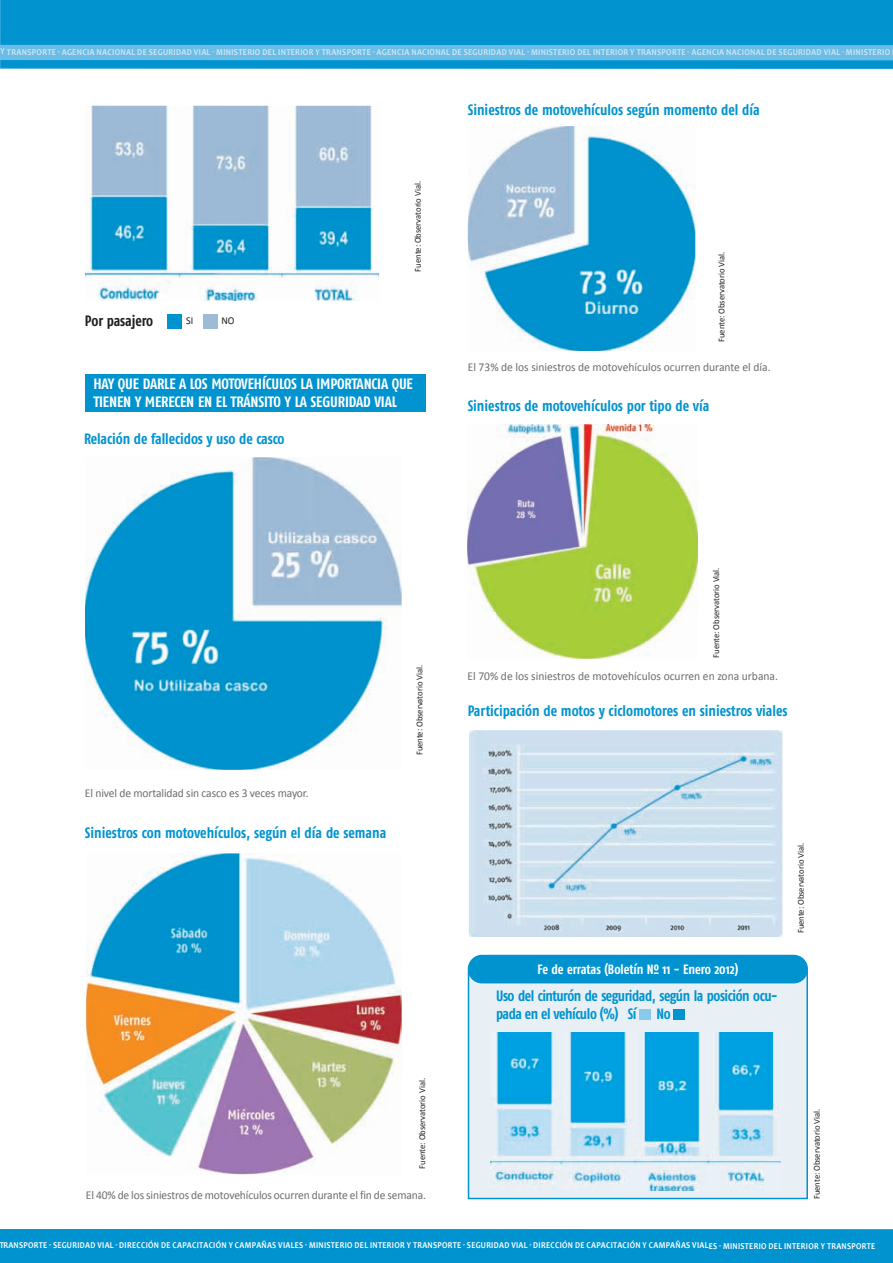
<style>
.page{position:relative;width:893px;height:1263px;background:#fff}
.page>*{position:absolute;margin:0;border:0;box-sizing:border-box;transform-origin:0 0}
.t1{font:700 15px "Fago Co";letter-spacing:-.005em;color:#0093d0;scale:.96 1}
.t2{font:700 15px/18px "Fago Co";letter-spacing:-.01em;color:#fff}
.t3{font:700 15px/18px "Fago Co";letter-spacing:-.03em;color:#0093d0;scale:.95 1}
.t4{font:700 15px "Fago Co";letter-spacing:-.01em;color:#231f20;scale:.96 1}
.t5{font:700 15px "Fago Co";letter-spacing:-.005em;color:#0093d0;scale:.95 1}
.t6{font:700 13.5px "Fago Co";color:#fff;scale:.95 1}
.t7{font:12px "Calibri";letter-spacing:-.01em;color:#6c6d70;scale:.96 1}
.t8{font:10.5px "Calibri";color:#231f20;scale:.96 1}
.t9{font:700 9px "Candara";letter-spacing:.04em;color:#fff;scale:.87 1}
.t10{font:700 9px "Candara";letter-spacing:.04em;color:#cee7f6;scale:.88 1}
.t11{font:9px "Calibri";letter-spacing:-.005em;color:#231f20;scale:.96 1}
</style>
<div class="page">
<div style="left:85px;top:374px;width:340px;height:37px;background:#0093d0"></div>
<img style="left:468px;top:424px;width:230px;height:234px">
<img style="left:86px;top:853px;width:316px;height:321px">
<div style="left:0;top:0;width:893px;height:69px;background:#0093d0"></div>
<svg style="left:0;top:44px;width:893px;height:16px;background:#64bae3"></svg>
<div style="left:203px;top:314px;width:14px;height:15px;background:#9dbbd7"></div>
<div style="left:168px;top:314px;width:14px;height:15px;background:#0093d0"></div>
<img style="left:85px;top:106px;width:294px;height:195px">
<img style="left:85px;top:457px;width:317px;height:313px">
<img style="left:469px;top:730px;width:313px;height:207px">
<img style="left:468px;top:126px;width:227px;height:225px">
<div style="left:469px;top:972px;width:337px;height:225px;background:#e8f0f6"></div>
<div style="left:468px;top:971px;width:340px;height:228px;border:2px solid #0093d0"></div>
<div style="left:468px;top:955px;width:340px;height:28px;background:#0093d0;border-radius:14px"></div>
<div style="left:639px;top:1009px;width:11px;height:10px;background:#89c9ea"></div>
<div style="left:673px;top:1009px;width:11px;height:10px;background:#0093d0"></div>
<img style="left:490px;top:1033px;width:291px;height:158px">
<div style="left:0;top:1229px;width:893px;height:34px;background:#0093d0"></div>
<p class="t10" style="left:1px;top:48px;width:1012px">Y TRANSPORTE - AGENCIA NACIONAL DE SEGURIDAD VIAL - MINISTERIO DEL INTERIOR Y TRANSPORTE - AGENCIA NACIONAL DE SEGURIDAD VIAL - MINISTERIO DEL INTERIOR Y TRANSPORTE - AGENCIA NACIONAL DE SEGURIDAD VIAL - MINISTERIO</p>
<p class="t4" style="left:85px;top:316px;width:73px">Por pasajero</p>
<p class="t8" style="left:186px;top:316px;width:9px">SI</p>
<p class="t8" style="left:221px;top:316px;width:15px">NO</p>
<p class="t11" style="left:414px;top:272px;width:96px;rotate:-90deg">Fuente: Observatorio Vial.</p>
<p class="t2" style="left:93px;top:376px;width:321px">HAY QUE DARLE A LOS MOTOVEHÍCULOS LA IMPORTANCIA QUE<br>TIENEN Y MERECEN EN EL TRÁNSITO Y LA SEGURIDAD VIAL</p>
<p class="t1" style="left:84px;top:433px;width:210px">Relación de fallecidos y uso de casco</p>
<p class="t1" style="left:468px;top:105px;width:306px">Siniestros de motovehículos según momento del día</p>
<p class="t11" style="left:717px;top:342px;width:96px;rotate:-90deg">Fuente: Observatorio Vial.</p>
<p class="t7" style="left:468px;top:362px;width:317px">El 73% de los siniestros de motovehículos ocurren durante el día.</p>
<p class="t1" style="left:468px;top:400px;width:253px">Siniestros de motovehículos por tipo de vía</p>
<p class="t7" style="left:85px;top:788px;width:234px">El nivel de mortalidad sin casco es 3 veces mayor.</p>
<p class="t1" style="left:85px;top:827px;width:315px">Siniestros con motovehículos, según el día de semana</p>
<p class="t11" style="left:416px;top:755px;width:96px;rotate:-90deg">Fuente: Observatorio Vial.</p>
<p class="t11" style="left:418px;top:1168px;width:96px;rotate:-90deg">Fuente: Observatorio Vial.</p>
<p class="t7" style="left:86px;top:1190px;width:356px">El 40% de los siniestros de motovehículos ocurren durante el fin de semana.</p>
<p class="t11" style="left:712px;top:658px;width:96px;rotate:-90deg">Fuente: Observatorio Vial.</p>
<p class="t7" style="left:467px;top:671px;width:325px">El 70% de los siniestros de motovehículos ocurren en zona urbana.</p>
<p class="t1" style="left:468px;top:706px;width:335px">Participación de motos y ciclomotores en siniestros viales</p>
<p class="t6" style="left:537px;top:964px;width:213px">Fe de erratas (Boletín Nº 11 - Enero 2012)</p>
<p class="t3" style="left:496px;top:988px;width:298px">Uso del cinturón de seguridad, según la posición ocu&shy;pada en el vehículo (%) Sí</p>
<p class="t5" style="left:656px;top:1009px;width:16px">No</p>
<p class="t11" style="left:797px;top:933px;width:96px;rotate:-90deg">Fuente: Observatorio Vial.</p>
<p class="t11" style="left:813px;top:1199px;width:96px;rotate:-90deg">Fuente: Observatorio Vial.</p>
<p class="t9" style="left:-1px;top:1242px;width:1008px">TRANSPORTE - SEGURIDAD VIAL - DIRECCIÓN DE CAPACITACIÓN Y CAMPAÑAS VIALES - MINISTERIO DEL INTERIOR Y TRANSPORTE - SEGURIDAD VIAL - DIRECCIÓN DE CAPACITACIÓN Y CAMPAÑAS VIALES - MINISTERIO DEL INTERIOR Y TRANSPORTE</p>
</div>
